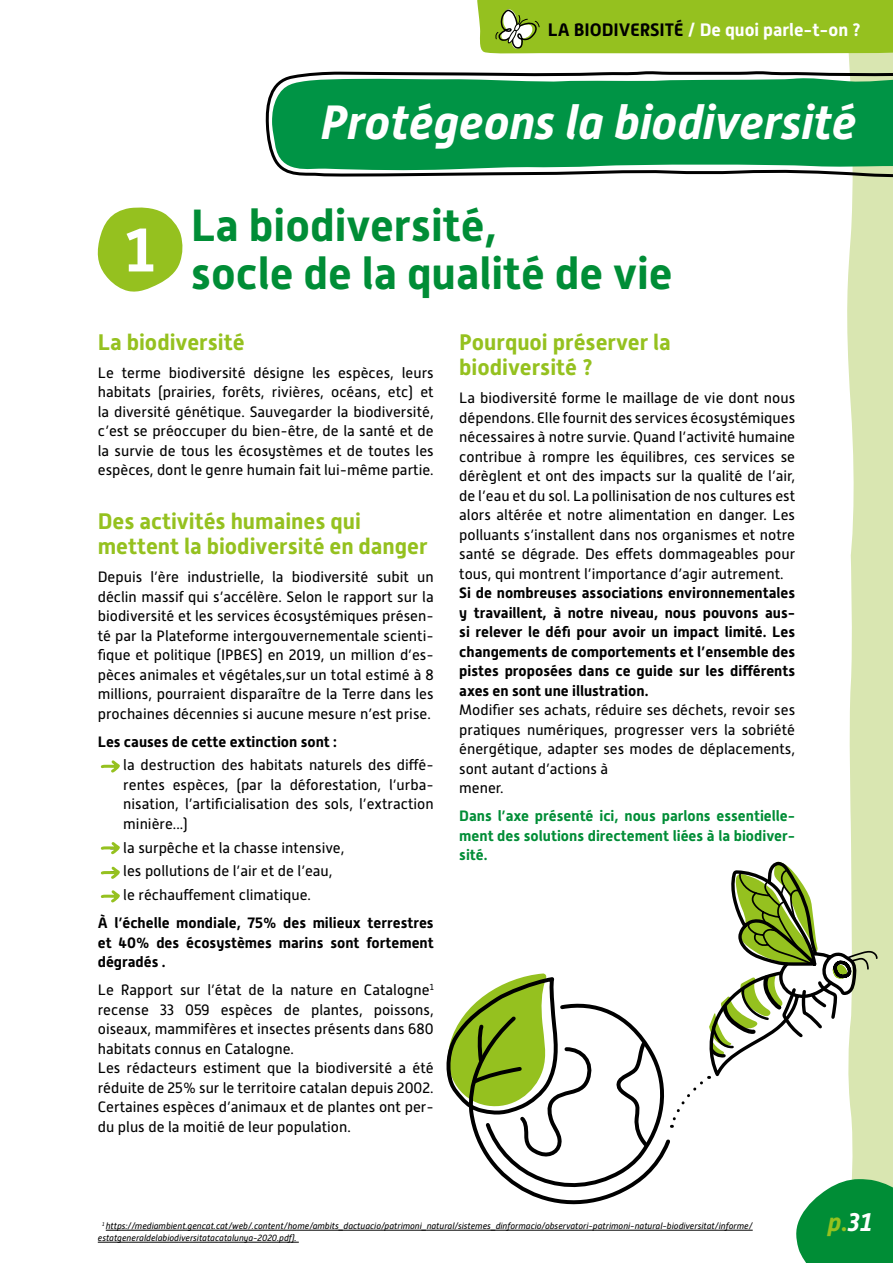
<style>
.page{position:relative;width:893px;height:1263px;background:#fff}
.page>*{position:absolute;margin:0;border:0;box-sizing:border-box;transform-origin:0 0}
.t1{font:700 61.5px "Alwyn New";color:#fff}
.t2{font:italic 700 48px "Alwyn New";color:#fff}
.t3{font:700 45px/48px "Alwyn New";color:#008d36}
.t4{font:italic 700 25.5px "Alwyn New";color:#95c11f}
.t5{font:700 22.5px/25.5px "Alwyn New";color:#95c11f}
.t6{font:700 18px "Alwyn New";color:#fff}
.t7{font:15px/19.5px "Alwyn New";color:#000;text-align:justify}
.t8{font:700 15px/19.5px "Alwyn New";color:#000;text-align:justify}
.t9{font:700 15px/19.5px "Alwyn New";color:#008d36;text-align:justify}
.t10{font:italic 9px/12px "Alwyn New";color:#000}
.s1{color:#000}
.s2{color:#fff}
</style>
<div class="page">
<svg style="left:847px;top:54px;width:46px;height:724px;background:#dce7b7"></svg>
<svg style="left:266px;top:69px;width:627px;height:113px"></svg>
<svg style="left:272px;top:77px;width:621px;height:98px;background:#179953"></svg>
<svg style="left:97px;top:207px;width:86px;height:85px"></svg>
<div style="left:477px;top:0;width:416px;height:54px;background:#95c11f"></div>
<hr style="left:106px;top:1230px;width:647px;height:1px;background:#000">
<hr style="left:98px;top:1242px;width:201px;height:1px;background:#000">
<svg style="left:100px;top:760px;width:20px;height:13px"></svg>
<svg style="left:100px;top:842px;width:20px;height:13px"></svg>
<svg style="left:100px;top:866px;width:20px;height:13px"></svg>
<svg style="left:100px;top:890px;width:20px;height:13px"></svg>
<svg style="left:441px;top:778px;width:452px;height:485px"></svg>
<p class="t6" style="left:548px;top:19px;width:314px"><span class="s1">LA BIODIVERSITÉ</span> / De quoi parle-t-on ?</p>
<h1 class="t1" style="left:125px;top:214px;width:32px">1</h1>
<h2 class="t2" style="left:321px;top:94px;width:537px">Protégeons la biodiversité</h2>
<h3 class="t3" style="left:191px;top:202px;width:483px">La biodiversité,<br>socle de la qualité de vie</h3>
<h3 class="t5" style="left:98px;top:329px;width:148px">La biodiversité</h3>
<p class="t7" style="left:98px;top:363px;width:337px">Le terme biodiversité désigne les espèces, leurs habitats (prairies, forêts, rivières, océans, etc) et la diversité génétique. Sauvegarder la biodiversité, c’est se préoccuper du bien-être, de la santé et de la survie de tous les écosystèmes et de toutes les espèces, dont le genre humain fait lui-même partie.</p>
<h3 class="t5" style="left:98px;top:508px;width:331px">Des activités humaines qui mettent la biodiversité en danger</h3>
<p class="t7" style="left:98px;top:567px;width:337px">Depuis l’ère industrielle, la biodiversité subit un déclin massif qui s’accélère. Selon le rapport sur la biodiversité et les services écosystémiques présen&shy;té par la Plateforme intergouvernementale scienti&shy;fique et politique (IPBES) en 2019, un million d’es&shy;pèces animales et végétales,sur un total estimé à 8 millions, pourraient disparaître de la Terre dans les prochaines décennies si aucune mesure n’est prise.</p>
<p class="t8" style="left:98px;top:732px;width:241px">Les causes de cette extinction sont :</p>
<p class="t7" style="left:123px;top:756px;width:312px;text-indent:-13px">– la destruction des habitats naturels des diffé&shy;rentes espèces, (par la déforestation, l’urba&shy;nisation, l’artificialisation des sols, l’extraction minière...)</p>
<p class="t7" style="left:111px;top:838px;width:235px">– la surpêche et la chasse intensive,</p>
<p class="t7" style="left:111px;top:861px;width:224px">– les pollutions de l’air et de l’eau,</p>
<p class="t7" style="left:111px;top:885px;width:202px">– le réchauffement climatique.</p>
<p class="t8" style="left:98px;top:913px;width:337px">À l’échelle mondiale, 75% des milieux terrestres et 40% des écosystèmes marins sont fortement dégradés .</p>
<p class="t7" style="left:98px;top:980px;width:337px;text-align:left">Le Rapport sur l’état de la nature en Catalogne<sup>1 </sup>recense 33 059 espèces de plantes, poissons, oiseaux, mammifères et insectes présents dans 680 habitats connus en Catalogne.<br>Les rédacteurs estiment que la biodiversité a été réduite de 25% sur le territoire catalan depuis 2002.<br>Certaines espèces d’animaux et de plantes ont per&shy;du plus de la moitié de leur population.</p>
<h3 class="t5" style="left:459px;top:329px;width:213px">Pourquoi préserver la biodiversité ?</h3>
<p class="t7" style="left:459px;top:388px;width:337px">La biodiversité forme le maillage de vie dont nous dépendons. Elle fournit des services écosystémiques nécessaires à notre survie. Quand l’activité humaine contribue à rompre les équilibres, ces services se dérèglent et ont des impacts sur la qualité de l’air, de l’eau et du sol. La pollinisation de nos cultures est alors altérée et notre alimentation en danger. Les polluants s’installent dans nos organismes et notre santé se dégrade. Des effets dommageables pour tous, qui montrent l’importance d’agir autrement.</p>
<p class="t8" style="left:459px;top:583px;width:337px">Si de nombreuses associations environnementales y travaillent, à notre niveau, nous pouvons aus&shy;si relever le défi pour avoir un impact limité. Les changements de comportements et l’ensemble des pistes proposées dans ce guide sur les différents axes en sont une illustration.</p>
<p class="t7" style="left:459px;top:700px;width:337px;text-align:left">Modifier ses achats, réduire ses déchets, revoir ses pratiques numériques, progresser vers la sobriété énergétique, adapter ses modes de déplacements, sont autant d’actions à<br>mener.</p>
<p class="t9" style="left:459px;top:806px;width:337px">Dans l’axe présenté ici, nous parlons essentielle&shy;ment des solutions directement liées à la biodiver&shy;sité.</p>
<p class="t10" style="left:98px;top:1220px;width:656px;text-indent:4px"><sup>1</sup> https://mediambient.gencat.cat/web/.content/home/ambits_dactuacio/patrimoni_natural/sistemes_dinformacio/observatori-patrimoni-natural-biodiversitat/informe/ estatgeneraldelabiodiversitatacatalunya-2020.pdf).</p>
<h3 class="t4" style="left:828px;top:1208px;width:46px">p.<span class="s2">31</span></h3>
</div>
